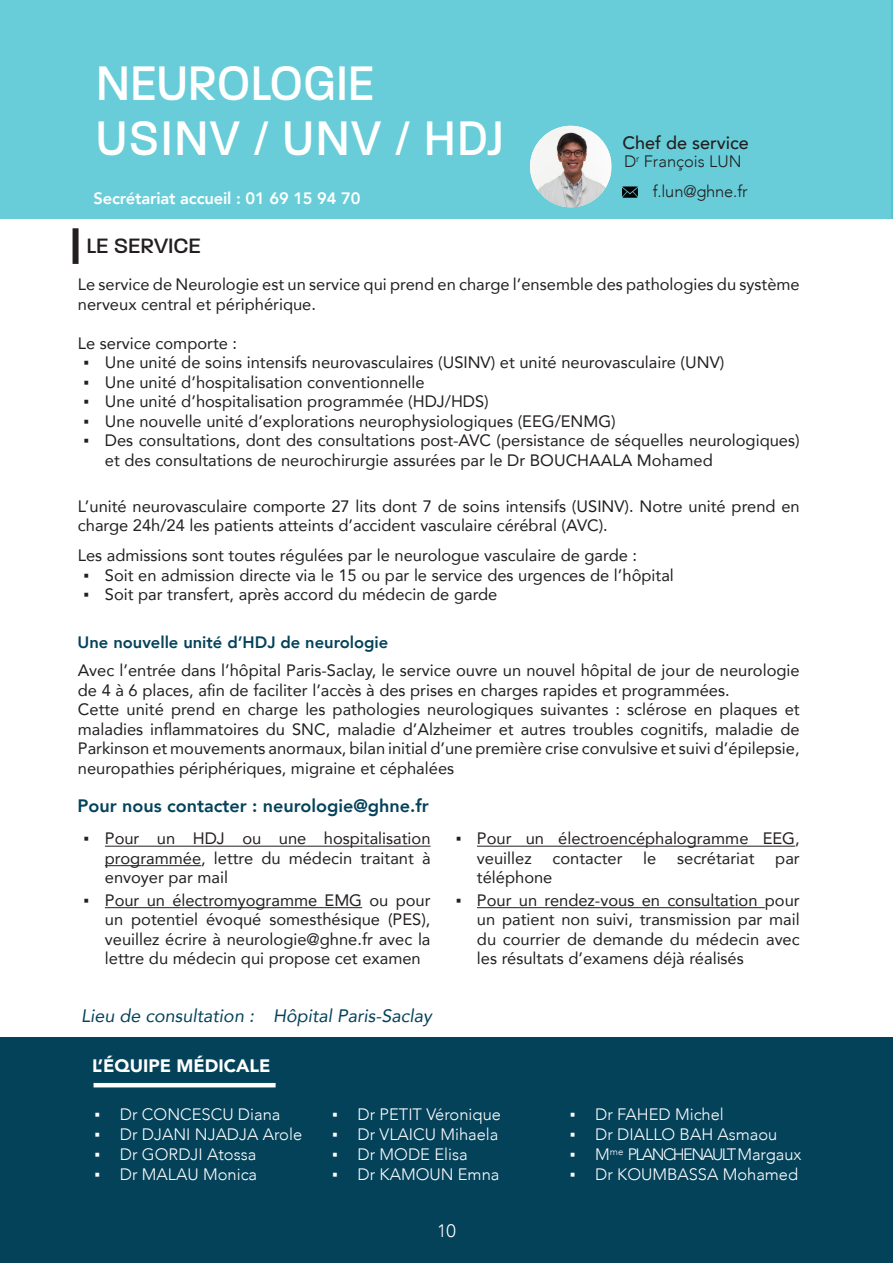
<style>
.page{position:relative;width:893px;height:1263px;background:#fff}
.page>*{position:absolute;margin:0;border:0;box-sizing:border-box;transform-origin:0 0}
.En-tête_de_page_-_Bleu{font:500 52.5px/55.5px "Paralucent";letter-spacing:.01em;color:#fff;scale:.9 1}
.t1{font:500 22.5px "Paralucent";color:#231f20}
.t2{font:italic 18px "Avenir";color:#04425a}
.t3{font:800 18px "Avenir";color:#04425a}
.t4{font:900 18px "Avenir";color:#fff}
.t5{font:500 18px "Avenir";color:#231f20}
.t6{font:300 18px "Avenir";color:#fff}
.Texte_de_corps_de_page_-_Noir{font:16.5px/19.5px "Avenir";color:#231f20}
.t7{font:300 16.5px "Avenir";color:#fff}
.t8{font:800 16.5px "Avenir";color:#04425a}
.t9{font:800 16.5px "Avenir";letter-spacing:-.01em;color:#fff}
.t10{font:300 16.5px "Avenir";color:#231f20}
.t11{font:300 16.5px "Avenir";letter-spacing:-.1em;color:#fff}
.s1{font-family:"Calibri"}
.s2{font-family:"Calibri";font-weight:400}
</style>
<div class="page">
<div style="left:0;top:0;width:893px;height:219px;background:#68cdd8"></div>
<div style="left:73px;top:228px;width:6px;height:36px;background:#231f20"></div>
<div style="left:0;top:1037px;width:893px;height:226px;background:#04425a"></div>
<hr style="left:94px;top:1083px;width:182px;height:4px;background:#fff">
<hr style="left:891px;top:0;width:2px;height:218px;background:#4dc4d1">
<img style="left:623px;top:186px;width:14px;height:12px">
<hr style="left:105px;top:846px;width:326px;height:1px;background:#231f20">
<hr style="left:105px;top:865px;width:96px;height:1px;background:#231f20">
<hr style="left:105px;top:907px;width:257px;height:1px;background:#231f20">
<img style="left:530px;top:126px;width:80px;height:81px">
<hr style="left:477px;top:846px;width:318px;height:1px;background:#231f20">
<hr style="left:477px;top:907px;width:288px;height:1px;background:#231f20">
<p class="En-tête_de_page_-_Bleu" style="left:96px;top:55px;width:454px">NEUROLOGIE<br>USINV / UNV / HDJ</p>
<p class="t9" style="left:94px;top:184px;width:269px">Secrétariat accueil : 01 69 15 94 70</p>
<h2 class="t1" style="left:87px;top:233px;width:116px">LE SERVICE</h2>
<p class="t5" style="left:623px;top:127px;width:128px">Chef de service</p>
<p class="t10" style="left:624px;top:152px;width:119px">D<sup>r</sup> François LUN</p>
<p class="t10" style="left:653px;top:182px;width:96px">f.lun@ghne.fr</p>
<p class="Texte_de_corps_de_page_-_Noir" style="left:78px;top:274px;width:723px">Le service de Neurologie est un service qui prend en charge l’ensemble des pathologies du système nerveux central et périphérique.</p>
<p class="Texte_de_corps_de_page_-_Noir" style="left:78px;top:333px;width:161px">Le service comporte :</p>
<p class="Texte_de_corps_de_page_-_Noir" style="left:84px;top:352px;width:642px"><span class="s1">▪</span> Une unité de soins intensifs neurovasculaires (USINV) et unité neurovasculaire (UNV)</p>
<p class="Texte_de_corps_de_page_-_Noir" style="left:84px;top:372px;width:343px"><span class="s1">▪</span> Une unité d’hospitalisation conventionnelle</p>
<p class="Texte_de_corps_de_page_-_Noir" style="left:84px;top:391px;width:407px"><span class="s1">▪</span> Une unité d’hospitalisation programmée (HDJ/HDS)</p>
<p class="Texte_de_corps_de_page_-_Noir" style="left:84px;top:411px;width:534px"><span class="s1">▪</span> Une nouvelle unité d’explorations neurophysiologiques (EEG/ENMG)</p>
<p class="Texte_de_corps_de_page_-_Noir" style="left:105px;top:430px;width:696px;text-indent:-21px"><span class="s1">▪</span> Des consultations, dont des consultations post-AVC (persistance de séquelles neurologiques) et des consultations de neurochirurgie assurées par le Dr BOUCHAALA Mohamed</p>
<p class="Texte_de_corps_de_page_-_Noir" style="left:78px;top:496px;width:723px">L’unité neurovasculaire comporte 27 lits dont 7 de soins intensifs (USINV). Notre unité prend en charge 24h/24 les patients atteints d’accident vasculaire cérébral (AVC).</p>
<p class="Texte_de_corps_de_page_-_Noir" style="left:78px;top:545px;width:561px">Les admissions sont toutes régulées par le neurologue vasculaire de garde :</p>
<p class="Texte_de_corps_de_page_-_Noir" style="left:84px;top:565px;width:592px"><span class="s1">▪</span> Soit en admission directe via le 15 ou par le service des urgences de l’hôpital</p>
<p class="Texte_de_corps_de_page_-_Noir" style="left:84px;top:584px;width:415px"><span class="s1">▪</span> Soit par transfert, après accord du médecin de garde</p>
<p class="t8" style="left:78px;top:627px;width:312px">Une nouvelle unité d’HDJ de neurologie</p>
<p class="Texte_de_corps_de_page_-_Noir" style="left:78px;top:660px;width:723px">Avec l’entrée dans l’hôpital Paris-Saclay, le service ouvre un nouvel hôpital de jour de neurologie de 4 à 6 places, afin de faciliter l’accès à des prises en charges rapides et programmées.</p>
<p class="Texte_de_corps_de_page_-_Noir" style="left:78px;top:699px;width:723px;text-align:justify">Cette unité prend en charge les pathologies neurologiques suivantes : sclérose en plaques et maladies inflammatoires du SNC, maladie d’Alzheimer et autres troubles cognitifs, maladie de Parkinson et mouvements anormaux, bilan initial d’une première crise convulsive et suivi d’épilepsie, neuropathies périphériques, migraine et céphalées</p>
<p class="t3" style="left:78px;top:789px;width:353px">Pour nous contacter : neurologie@ghne.fr</p>
<p class="Texte_de_corps_de_page_-_Noir" style="left:105px;top:828px;width:327px;text-align:justify;text-indent:-21px"><span class="s1">▪</span> Pour un HDJ ou une hospitalisation programmée, lettre du médecin traitant à envoyer par mail</p>
<p class="Texte_de_corps_de_page_-_Noir" style="left:105px;top:890px;width:327px;text-align:justify;text-indent:-21px"><span class="s1">▪</span> Pour un électromyogramme EMG ou pour un potentiel évoqué somesthésique (PES), veuillez écrire à neurologie@ghne.fr avec la lettre du médecin qui propose cet examen</p>
<p class="t2" style="left:81px;top:1004px;width:174px">Lieu de consultation :</p>
<p class="t2" style="left:273px;top:1004px;width:160px">Hôpital Paris-Saclay</p>
<p class="t4" style="left:92px;top:1050px;width:180px">L’ÉQUIPE MÉDICALE</p>
<p class="Texte_de_corps_de_page_-_Noir" style="left:477px;top:828px;width:324px;text-indent:-21px"><span class="s1">▪</span> Pour un électroencéphalogramme EEG, veuillez</p>
<p class="Texte_de_corps_de_page_-_Noir" style="left:552px;top:848px;width:72px">contacter</p>
<p class="Texte_de_corps_de_page_-_Noir" style="left:643px;top:848px;width:15px">le</p>
<p class="Texte_de_corps_de_page_-_Noir" style="left:677px;top:848px;width:79px">secrétariat</p>
<p class="Texte_de_corps_de_page_-_Noir" style="left:775px;top:848px;width:26px">par</p>
<p class="Texte_de_corps_de_page_-_Noir" style="left:477px;top:867px;width:77px">téléphone</p>
<p class="Texte_de_corps_de_page_-_Noir" style="left:477px;top:890px;width:324px;text-align:justify;text-indent:-21px"><span class="s1">▪</span> Pour un rendez-vous en consultation pour un patient non suivi, transmission par mail du courrier de demande du médecin avec les résultats d’examens déjà réalisés</p>
<p class="t7" style="left:94px;top:1105px;width:187px"><span class="s2">▪</span> Dr CONCESCU Diana</p>
<p class="t7" style="left:94px;top:1125px;width:209px"><span class="s2">▪</span> Dr DJANI NJADJA Arole</p>
<p class="t7" style="left:94px;top:1144px;width:163px"><span class="s2">▪</span> Dr GORDJI Atossa</p>
<p class="t7" style="left:94px;top:1164px;width:164px"><span class="s2">▪</span> Dr MALAU Monica</p>
<p class="t7" style="left:332px;top:1105px;width:170px"><span class="s2">▪</span> Dr PETIT Véronique</p>
<p class="t7" style="left:332px;top:1125px;width:168px"><span class="s2">▪</span> Dr VLAICU Mihaela</p>
<p class="t7" style="left:332px;top:1144px;width:137px"><span class="s2">▪</span> Dr MODE Elisa</p>
<p class="t7" style="left:332px;top:1164px;width:169px"><span class="s2">▪</span> Dr KAMOUN Emna</p>
<p class="t6" style="left:437px;top:1220px;width:20px">10</p>
<p class="t7" style="left:570px;top:1105px;width:156px"><span class="s2">▪</span> Dr FAHED Michel</p>
<p class="t7" style="left:570px;top:1125px;width:209px"><span class="s2">▪</span> Dr DIALLO BAH Asmaou</p>
<p class="t11" style="left:570px;top:1144px;width:233px"><span class="s2">▪</span> M<sup>me</sup> PLANCHENAULT Margaux</p>
<p class="t7" style="left:570px;top:1164px;width:230px"><span class="s2">▪</span> Dr KOUMBASSA Mohamed</p>
</div>
